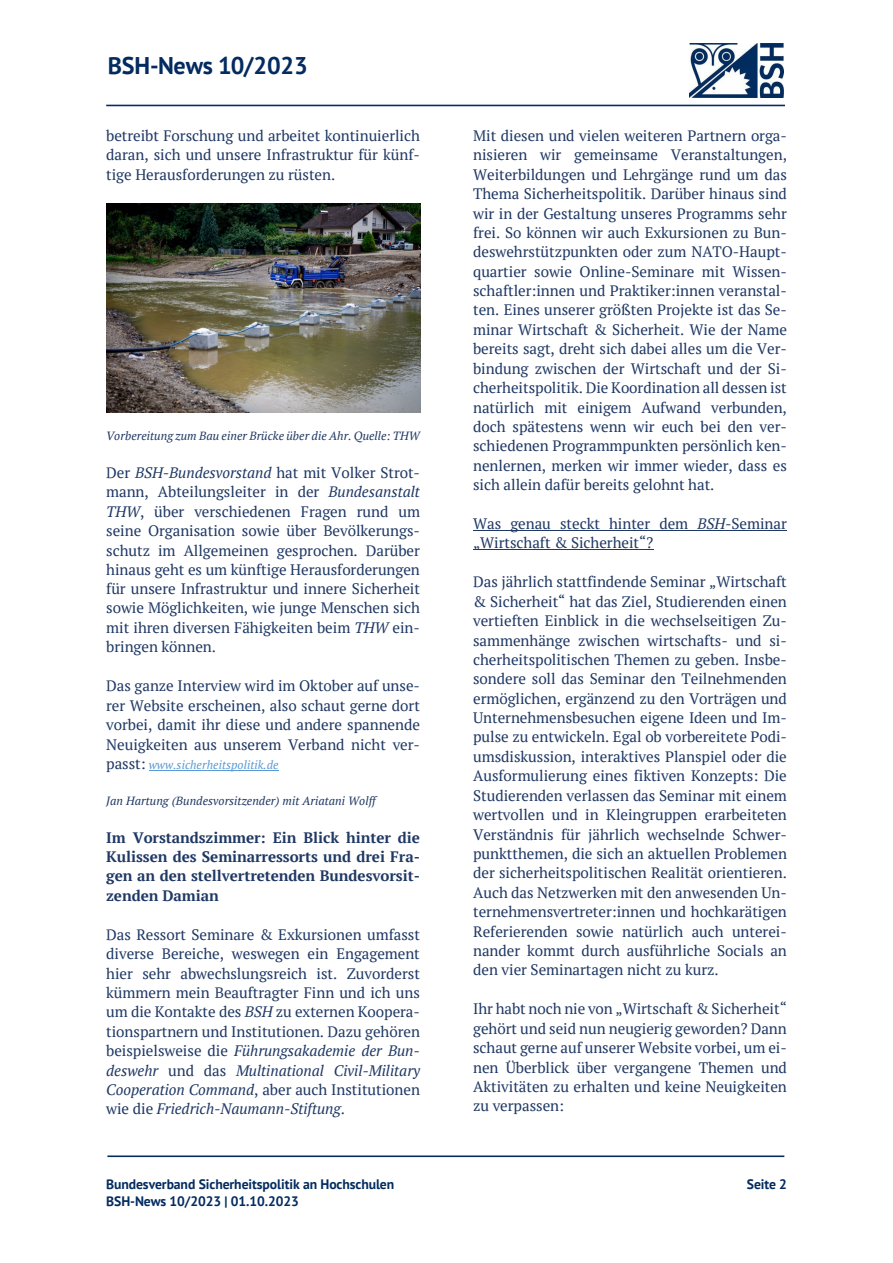
<style>
.page{position:relative;width:893px;height:1263px;background:#fff}
.page>*{position:absolute;margin:0;border:0;box-sizing:border-box;transform-origin:0 0}
.t1{font:700 24.15px "PT Sans";letter-spacing:-.005em;color:#032b5f}
.t2{font:15.15px/19.4px "PT Serif";letter-spacing:-.005em;color:#1f3864;text-align:justify}
.t3{font:700 15.15px/19.4px "PT Serif";letter-spacing:-.005em;color:#1f3864;text-align:justify}
.t4{font:700 13.65px "PT Sans";letter-spacing:-.005em;color:#032b5f}
.t5{font:italic 11.85px "PT Serif";letter-spacing:.005em;color:#1f3864}
.t6{font:italic 11.85px "PT Serif";letter-spacing:.005em;color:#5b9bd5}
.s1{font-style:italic}
.s2{font-style:normal;font-size:15.15px;color:#1f3864}
</style>
<div class="page">
<img style="left:690px;top:43px;width:94px;height:55px">
<hr style="left:106px;top:105px;width:679px;height:1px;background:#032b5f">
<hr style="left:107px;top:1155px;width:677px;height:2px;background:#032b5f">
<hr style="left:149px;top:770px;width:130px;height:1px;background:#5b9bd5">
<hr style="left:473px;top:530px;width:314px;height:1px;background:#1f3864">
<hr style="left:473px;top:549px;width:180px;height:1px;background:#1f3864">
<img style="left:106px;top:203px;width:314px;height:209px">
<h1 class="t1" style="left:108px;top:52px;width:202px">BSH-News 10/2023</h1>
<p class="t2" style="left:106px;top:125px;width:315px">betreibt Forschung und arbeitet kontinuierlich daran, sich und unsere Infrastruktur für künf&shy;tige Herausforderungen zu rüsten.</p>
<p class="t5" style="left:106px;top:428px;width:315px">Vorbereitung zum Bau einer Brücke über die Ahr. Quelle: THW</p>
<p class="t2" style="left:106px;top:462px;width:315px">Der <span class="s1">BSH-Bundesvorstand</span> hat mit Volker Strot&shy;mann, Abteilungsleiter in der <span class="s1">Bundesanstalt THW</span>, über verschiedenen Fragen rund um seine Organisation sowie über Bevölkerungs&shy;schutz im Allgemeinen gesprochen. Darüber hinaus geht es um künftige Herausforderungen für unsere Infrastruktur und innere Sicherheit sowie Möglichkeiten, wie junge Menschen sich mit ihren diversen Fähigkeiten beim <span class="s1">THW</span> ein&shy;bringen können.</p>
<p class="t2" style="left:106px;top:676px;width:315px">Das ganze Interview wird im Oktober auf unse&shy;rer Website erscheinen, also schaut gerne dort vorbei, damit ihr diese und andere spannende Neuigkeiten aus unserem Verband nicht ver-</p>
<p class="t6" style="left:106px;top:757px;width:174px"><span class="s2">passt:</span> www.sicherheitspolitik.de</p>
<p class="t5" style="left:106px;top:793px;width:271px">Jan Hartung (Bundesvorsitzender) mit Ariatani Wolff</p>
<p class="t3" style="left:106px;top:827px;width:315px">Im Vorstandszimmer: Ein Blick hinter die Kulissen des Seminarressorts und drei Fra&shy;gen an den stellvertretenden Bundesvorsit&shy;zenden Damian</p>
<p class="t2" style="left:106px;top:924px;width:315px">Das Ressort Seminare &amp; Exkursionen umfasst diverse Bereiche, weswegen ein Engagement hier sehr abwechslungsreich ist. Zuvorderst kümmern mein Beauftragter Finn und ich uns um die Kontakte des <span class="s1">BSH</span> zu externen Koopera&shy;tionspartnern und Institutionen. Dazu gehören beispielsweise die <span class="s1">Führungsakademie der Bun&shy;deswehr</span> und das <span class="s1">Multinational Civil-Military Cooperation Command</span>, aber auch Institutionen wie die <span class="s1">Friedrich-Naumann-Stiftung</span>.</p>
<p class="t2" style="left:473px;top:125px;width:315px">Mit diesen und vielen weiteren Partnern orga&shy;nisieren wir gemeinsame Veranstaltungen, Weiterbildungen und Lehrgänge rund um das Thema Sicherheitspolitik. Darüber hinaus sind wir in der Gestaltung unseres Programms sehr frei. So können wir auch Exkursionen zu Bun&shy;deswehrstützpunkten oder zum NATO-Haupt&shy;quartier sowie Online-Seminare mit Wissen&shy;schaftler:innen und Praktiker:innen veranstal&shy;ten. Eines unserer größten Projekte ist das Se&shy;minar Wirtschaft &amp; Sicherheit. Wie der Name bereits sagt, dreht sich dabei alles um die Ver&shy;bindung zwischen der Wirtschaft und der Si&shy;cherheitspolitik. Die Koordination all dessen ist natürlich mit einigem Aufwand verbunden, doch spätestens wenn wir euch bei den ver&shy;schiedenen Programmpunkten persönlich ken&shy;nenlernen, merken wir immer wieder, dass es sich allein dafür bereits gelohnt hat.</p>
<p class="t2" style="left:473px;top:513px;width:315px">Was genau steckt hinter dem <span class="s1">BSH-</span>Seminar „Wirtschaft &amp; Sicherheit“?</p>
<p class="t2" style="left:473px;top:572px;width:315px">Das jährlich stattfindende Seminar „Wirtschaft &amp; Sicherheit“ hat das Ziel, Studierenden einen vertieften Einblick in die wechselseitigen Zu&shy;sammenhänge zwischen wirtschafts- und si&shy;cherheitspolitischen Themen zu geben. Insbe&shy;sondere soll das Seminar den Teilnehmenden ermöglichen, ergänzend zu den Vorträgen und Unternehmensbesuchen eigene Ideen und Im&shy;pulse zu entwickeln. Egal ob vorbereitete Podi&shy;umsdiskussion, interaktives Planspiel oder die Ausformulierung eines fiktiven Konzepts: Die Studierenden verlassen das Seminar mit einem wertvollen und in Kleingruppen erarbeiteten Verständnis für jährlich wechselnde Schwer&shy;punktthemen, die sich an aktuellen Problemen der sicherheitspolitischen Realität orientieren.<br>Auch das Netzwerken mit den anwesenden Un&shy;ternehmensvertreter:innen und hochkarätigen Referierenden sowie natürlich auch unterei&shy;nander kommt durch ausführliche Socials an den vier Seminartagen nicht zu kurz.</p>
<p class="t2" style="left:473px;top:999px;width:315px">Ihr habt noch nie von „Wirtschaft &amp; Sicherheit“ gehört und seid nun neugierig geworden? Dann schaut gerne auf unserer Website vorbei, um ei&shy;nen Überblick über vergangene Themen und Aktivitäten zu erhalten und keine Neuigkeiten zu verpassen:</p>
<p class="t4" style="left:106px;top:1176px;width:290px">Bundesverband Sicherheitspolitik an Hochschulen</p>
<p class="t4" style="left:747px;top:1176px;width:42px">Seite 2</p>
<p class="t4" style="left:106px;top:1194px;width:194px">BSH-News 10/2023 | 01.10.2023</p>
</div>
